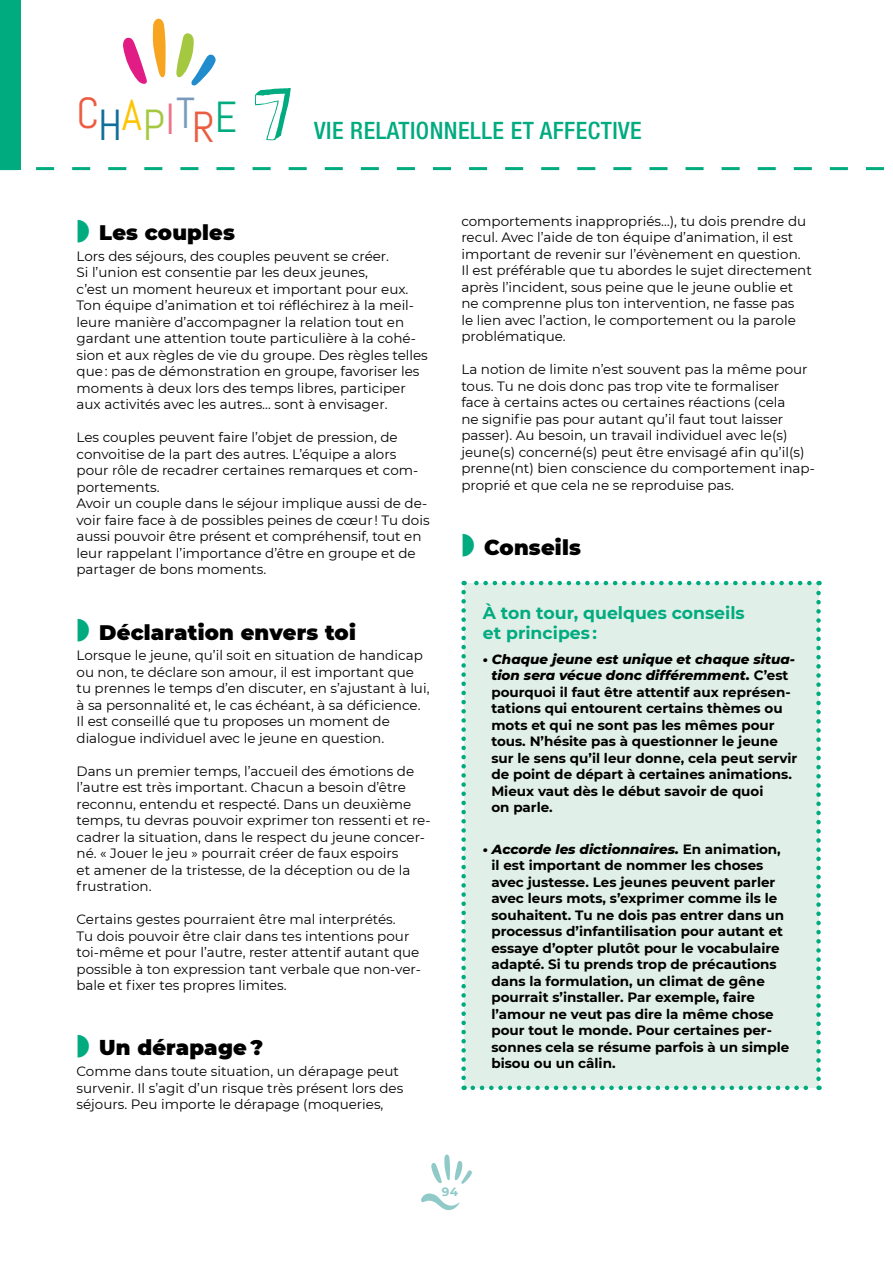
<style>
.page{position:relative;width:893px;height:1263px;background:#fff}
.page>*{position:absolute;margin:0;border:0;box-sizing:border-box;transform-origin:0 0}
.t1{font:43.5px "Abel";color:#fdc500}
.t2{font:43.5px "Abel";color:#106e9a}
.t3{font:500 condensed 24px "Helvetica Neue LT Std";letter-spacing:.02em;color:#00ab80}
.t4{font:900 21px "Montserrat";letter-spacing:.01em;color:#000}
.t5{font:700 17.25px/19.5px "Montserrat";color:#00ab80}
.t6{font:13.5px/16.5px "Montserrat";color:#000}
.t7{font:700 13.5px/16.5px "Montserrat";color:#000}
.t8{font:700 12px "Montserrat";color:#90cac8}
.s1{font-family:"Abel";font-weight:400;font-stretch:normal;font-size:43.5px;color:#a4c83f}
.s2{font-family:"Abel";font-weight:400;font-stretch:normal;font-size:43.5px;color:#eb5d42}
.s3{color:#799abb}
.s4{color:#00ab80}
.s5{font-weight:800;font-style:italic}
</style>
<div class="page">
<svg style="left:431px;top:1154px;width:41px;height:30px"></svg>
<svg style="left:421px;top:1193px;width:39px;height:18px"></svg>
<svg style="left:36px;top:167px;width:848px;height:3px"></svg>
<svg style="left:123px;top:37px;width:24px;height:47px"></svg>
<svg style="left:176px;top:33px;width:40px;height:53px"></svg>
<svg style="left:153px;top:19px;width:13px;height:59px"></svg>
<div style="left:0;top:0;width:21px;height:170px;background:#00ab80"></div>
<div style="left:464px;top:583px;width:354px;height:505px;background:#e0efe7"></div>
<svg style="left:461px;top:592px;width:5px;height:498px"></svg>
<svg style="left:473px;top:1085px;width:346px;height:5px"></svg>
<svg style="left:816px;top:581px;width:5px;height:498px"></svg>
<svg style="left:464px;top:581px;width:345px;height:4px"></svg>
<h2 class="t3" style="left:77px;top:116px;width:567px"><sup>C</sup> <span class="s1">P</span><sup>I</sup> <span class="s2">R</span><sup>E</sup> <sup>7</sup> VIE RELATIONNELLE ET AFFECTIVE</h2>
<h1 class="t1" style="left:122px;top:87px;width:75px">A <span class="s3">T</span></h1>
<h1 class="t2" style="left:98px;top:98px;width:26px">H</h1>
<h3 class="t4" style="left:77px;top:217px;width:160px"><span class="s4">◗</span> Les couples</h3>
<p class="t6" style="left:77px;top:247px;width:353px">Lors des séjours, des couples peuvent se créer.<br>Si l’union est consentie par les deux jeunes,<br>c’est un moment heureux et important pour eux.<br>Ton équipe d’animation et toi réfléchirez à la meil&shy;leure manière d’accompagner la relation tout en gardant une attention toute particulière à la cohé&shy;sion et aux règles de vie du groupe. Des règles telles que : pas de démonstration en groupe, favoriser les moments à deux lors des temps libres, participer aux activités avec les autres… sont à envisager.</p>
<p class="t6" style="left:77px;top:429px;width:355px">Les couples peuvent faire l’objet de pression, de convoitise de la part des autres. L’équipe a alors pour rôle de recadrer certaines remarques et com&shy;portements.<br>Avoir un couple dans le séjour implique aussi de de&shy;voir faire face à de possibles peines de cœur ! Tu dois aussi pouvoir être présent et compréhensif, tout en leur rappelant l’importance d’être en groupe et de partager de bons moments.</p>
<h3 class="t4" style="left:77px;top:616px;width:281px"><span class="s4">◗</span> Déclaration envers toi</h3>
<p class="t6" style="left:77px;top:647px;width:354px">Lorsque le jeune, qu’il soit en situation de handicap ou non, te déclare son amour, il est important que tu prennes le temps d’en discuter, en s’ajustant à lui, à sa personnalité et, le cas échéant, à sa déficience.<br>Il est conseillé que tu proposes un moment de dialogue individuel avec le jeune en question.</p>
<p class="t6" style="left:77px;top:762px;width:356px">Dans un premier temps, l’accueil des émotions de l’autre est très important. Chacun a besoin d’être reconnu, entendu et respecté. Dans un deuxième temps, tu devras pouvoir exprimer ton ressenti et re&shy;cadrer la situation, dans le respect du jeune concer&shy;né. « Jouer le jeu » pourrait créer de faux espoirs<br>et amener de la tristesse, de la déception ou de la frustration.</p>
<p class="t6" style="left:77px;top:911px;width:346px">Certains gestes pourraient être mal interprétés.<br>Tu dois pouvoir être clair dans tes intentions pour toi-même et pour l’autre, rester attentif autant que possible à ton expression tant verbale que non-ver&shy;bale et fixer tes propres limites.</p>
<h3 class="t4" style="left:77px;top:1032px;width:188px"><span class="s4">◗</span> Un dérapage ?</h3>
<p class="t6" style="left:77px;top:1062px;width:328px">Comme dans toute situation, un dérapage peut survenir. Il s’agit d’un risque très présent lors des séjours. Peu importe le dérapage (moqueries,</p>
<p class="t6" style="left:461px;top:212px;width:352px">comportements inappropriés…), tu dois prendre du recul. Avec l’aide de ton équipe d’animation, il est important de revenir sur l’évènement en question.<br>Il est préférable que tu abordes le sujet directement après l’incident, sous peine que le jeune oublie et ne comprenne plus ton intervention, ne fasse pas<br>le lien avec l’action, le comportement ou la parole problématique.</p>
<p class="t6" style="left:461px;top:361px;width:355px">La notion de limite n’est souvent pas la même pour tous. Tu ne dois donc pas trop vite te formaliser<br>face à certains actes ou certaines réactions (cela<br>ne signifie pas pour autant qu’il faut tout laisser passer). Au besoin, un travail individuel avec le(s) jeune(s) concerné(s) peut être envisagé afin qu’il(s) prenne(nt) bien conscience du comportement inap&shy;proprié et que cela ne se reproduise pas.</p>
<h3 class="t4" style="left:461px;top:531px;width:121px"><span class="s4">◗</span> Conseils</h3>
<p class="t5" style="left:483px;top:602px;width:263px">À ton tour, quelques conseils et principes :</p>
<p class="t7" style="left:491px;top:650px;width:307px;text-indent:-9px"><span class="s5">• Chaque jeune est unique et chaque situa&shy;tion sera vécue donc différemment.</span> C’est pourquoi il faut être attentif aux représen&shy;tations qui entourent certains thèmes ou mots et qui ne sont pas les mêmes pour tous. N’hésite pas à questionner le jeune sur le sens qu’il leur donne, cela peut servir de point de départ à certaines animations.<br>Mieux vaut dès le début savoir de quoi<br>on parle.</p>
<p class="t7" style="left:491px;top:840px;width:299px;text-indent:-9px"><span class="s5">• Accorde les dictionnaires.</span> En animation, il est important de nommer les choses avec justesse. Les jeunes peuvent parler avec leurs mots, s’exprimer comme ils le souhaitent. Tu ne dois pas entrer dans un processus d’infantilisation pour autant et essaye d’opter plutôt pour le vocabulaire adapté. Si tu prends trop de précautions dans la formulation, un climat de gêne pourrait s’installer. Par exemple, faire l’amour ne veut pas dire la même chose pour tout le monde. Pour certaines per&shy;sonnes cela se résume parfois à un simple bisou ou un câlin.</p>
<p class="t8" style="left:442px;top:1183px;width:18px">94</p>
</div>
